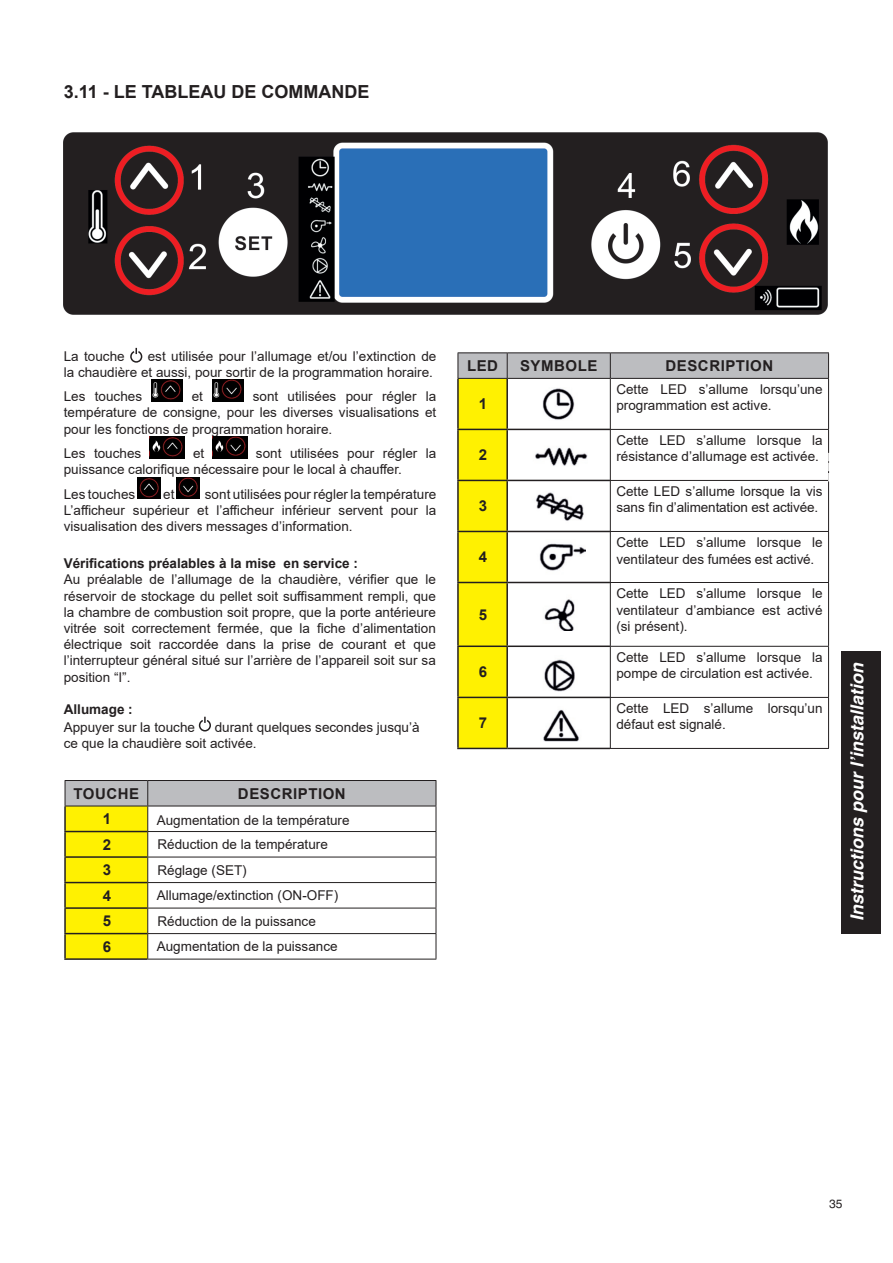
<style>
.page{position:relative;width:893px;height:1263px;background:#fff}
.page>*{position:absolute;margin:0;border:0;box-sizing:border-box;transform-origin:0 0}
.t1{font:italic 700 18px "Helvetica";color:#fff}
.t2{font:700 18px "Arial";color:#231f20}
.t3{font:700 15px "Arial";letter-spacing:.035em;color:#231f20}
.t4{font:13.5px/16.2px "Arial";color:#231f20}
.t5{font:700 13.5px "Arial";color:#231f20}
.t6{font:12px "Helvetica";color:#231f20}
</style>
<div class="page">
<div style="left:841px;top:651px;width:40px;height:282px;background:#231f20"></div>
<svg style="left:130px;top:347px;width:13px;height:16px"></svg>
<img style="left:151px;top:379px;width:31px;height:22px">
<img style="left:212px;top:379px;width:31px;height:22px">
<img style="left:150px;top:436px;width:34px;height:22px">
<img style="left:213px;top:436px;width:34px;height:22px">
<img style="left:138px;top:477px;width:23px;height:22px">
<img style="left:177px;top:477px;width:23px;height:22px">
<svg style="left:198px;top:716px;width:13px;height:16px"></svg>
<img style="left:64px;top:132px;width:764px;height:183px">
<hr style="left:457px;top:379px;width:2px;height:50px;background:#231f20">
<hr style="left:457px;top:429px;width:50px;height:1px;background:#231f20">
<hr style="left:457px;top:430px;width:2px;height:50px;background:#231f20">
<hr style="left:457px;top:480px;width:50px;height:1px;background:#231f20">
<hr style="left:457px;top:481px;width:2px;height:50px;background:#231f20">
<hr style="left:457px;top:531px;width:50px;height:1px;background:#231f20">
<hr style="left:457px;top:532px;width:2px;height:50px;background:#231f20">
<hr style="left:457px;top:582px;width:50px;height:1px;background:#231f20">
<hr style="left:457px;top:583px;width:2px;height:62px;background:#231f20">
<hr style="left:457px;top:645px;width:50px;height:2px;background:#231f20">
<hr style="left:457px;top:647px;width:2px;height:50px;background:#231f20">
<hr style="left:457px;top:697px;width:50px;height:1px;background:#231f20">
<hr style="left:457px;top:698px;width:2px;height:50px;background:#231f20">
<hr style="left:457px;top:748px;width:50px;height:1px;background:#231f20">
<hr style="left:507px;top:748px;width:103px;height:1px;background:#231f20">
<hr style="left:458px;top:352px;width:49px;height:1px;background:#231f20">
<hr style="left:507px;top:352px;width:103px;height:1px;background:#231f20">
<hr style="left:610px;top:352px;width:219px;height:1px;background:#231f20">
<hr style="left:610px;top:748px;width:219px;height:1px;background:#231f20">
<svg style="left:458px;top:353px;width:372px;height:395px"></svg>
<img style="left:540px;top:706px;width:45px;height:36px">
<img style="left:535px;top:539px;width:50px;height:35px">
<img style="left:537px;top:656px;width:51px;height:35px">
<img style="left:532px;top:486px;width:56px;height:42px">
<img style="left:537px;top:387px;width:40px;height:33px">
<img style="left:527px;top:440px;width:61px;height:27px">
<img style="left:537px;top:594px;width:51px;height:36px">
<hr style="left:64px;top:806px;width:2px;height:25px;background:#231f20">
<hr style="left:64px;top:831px;width:83px;height:1px;background:#231f20">
<hr style="left:64px;top:832px;width:2px;height:24px;background:#231f20">
<hr style="left:64px;top:856px;width:83px;height:2px;background:#231f20">
<hr style="left:64px;top:858px;width:2px;height:24px;background:#231f20">
<hr style="left:64px;top:882px;width:83px;height:1px;background:#231f20">
<hr style="left:64px;top:883px;width:2px;height:24px;background:#231f20">
<hr style="left:64px;top:907px;width:83px;height:2px;background:#231f20">
<hr style="left:64px;top:909px;width:2px;height:24px;background:#231f20">
<hr style="left:64px;top:933px;width:83px;height:1px;background:#231f20">
<hr style="left:64px;top:934px;width:2px;height:24px;background:#231f20">
<hr style="left:64px;top:958px;width:83px;height:2px;background:#231f20">
<svg style="left:65px;top:780px;width:372px;height:179px"></svg>
<hr style="left:147px;top:959px;width:289px;height:1px;background:#231f20">
<h1 class="t2" style="left:64px;top:79px;width:307px">3.11 - LE TABLEAU DE COMMANDE</h1>
<p class="t4" style="left:64px;top:348px;width:374px;text-align:right">est utilisée pour l’allumage et/ou l’extinction de<br>la chaudière et aussi, pour sortir de la programmation horaire.</p>
<p class="t4" style="left:64px;top:388px;width:80px">Les touches</p>
<p class="t4" style="left:192px;top:388px;width:13px">et</p>
<p class="t4" style="left:64px;top:348px;width:62px">La touche</p>
<p class="t4" style="left:64px;top:388px;width:374px;text-align:justify;text-indent:189px">sont utilisées pour régler la température de consigne, pour les diverses visualisations et pour les fonctions de programmation horaire.</p>
<p class="t4" style="left:64px;top:445px;width:79px">Les touches</p>
<p class="t4" style="left:193px;top:445px;width:13px">et</p>
<p class="t4" style="left:64px;top:445px;width:374px;text-indent:192px">sont utilisées pour régler la puissance calorifique nécessaire pour le local à chauffer.</p>
<p class="t4" style="left:64px;top:486px;width:73px">Les touches</p>
<p class="t4" style="left:163px;top:486px;width:13px">et</p>
<p class="t4" style="left:64px;top:486px;width:374px;text-align:justify;text-indent:141px">sont utilisées pour régler la température L’afficheur supérieur et l’afficheur inférieur servent pour la visualisation des divers messages d’information.</p>
<p class="t5" style="left:64px;top:554px;width:296px">Vérifications préalables à la mise en service :</p>
<p class="t4" style="left:64px;top:571px;width:374px;text-align:justify">Au préalable de l’allumage de la chaudière, vérifier que le réservoir de stockage du pellet soit suffisamment rempli, que la chambre de combustion soit propre, que la porte antérieure vitrée soit correctement fermée, que la fiche d’alimentation électrique soit raccordée dans la prise de courant et que l’interrupteur général situé sur l’arrière de l’appareil soit sur sa position “I”.</p>
<p class="t5" style="left:64px;top:700px;width:71px">Allumage :</p>
<p class="t4" style="left:64px;top:718px;width:133px">Appuyer sur la touche</p>
<p class="t4" style="left:64px;top:718px;width:357px;text-indent:151px">durant quelques secondes jusqu’à ce que la chaudière soit activée.</p>
<p class="t3" style="left:74px;top:783px;width:67px">TOUCHE</p>
<p class="t3" style="left:238px;top:783px;width:109px">DESCRIPTION</p>
<p class="t3" style="left:103px;top:808px;width:10px">1</p>
<p class="t4" style="left:157px;top:812px;width:194px">Augmentation de la température</p>
<p class="t3" style="left:103px;top:834px;width:10px">2</p>
<p class="t4" style="left:158px;top:836px;width:172px">Réduction de la température</p>
<p class="t3" style="left:103px;top:859px;width:10px">3</p>
<p class="t4" style="left:158px;top:862px;width:91px">Réglage (SET)</p>
<p class="t3" style="left:103px;top:885px;width:10px">4</p>
<p class="t4" style="left:157px;top:887px;width:183px">Allumage/extinction (ON-OFF)</p>
<p class="t3" style="left:103px;top:910px;width:10px">5</p>
<p class="t4" style="left:158px;top:913px;width:160px">Réduction de la puissance</p>
<p class="t3" style="left:103px;top:936px;width:10px">6</p>
<p class="t4" style="left:157px;top:938px;width:182px">Augmentation de la puissance</p>
<p class="t3" style="left:467px;top:355px;width:33px">LED</p>
<p class="t3" style="left:520px;top:355px;width:79px">SYMBOLE</p>
<p class="t3" style="left:666px;top:355px;width:109px">DESCRIPTION</p>
<p class="t3" style="left:479px;top:393px;width:10px">1</p>
<p class="t4" style="left:616px;top:381px;width:208px">Cette LED s’allume lorsqu’une programmation est active.</p>
<p class="t3" style="left:479px;top:444px;width:10px">2</p>
<p class="t3" style="left:479px;top:496px;width:10px">3</p>
<p class="t3" style="left:479px;top:547px;width:10px">4</p>
<p class="t3" style="left:479px;top:604px;width:10px">5</p>
<p class="t3" style="left:479px;top:661px;width:10px">6</p>
<p class="t3" style="left:479px;top:712px;width:10px">7</p>
<p class="t4" style="left:616px;top:432px;width:208px">Cette LED s’allume lorsque la résistance d’allumage est activée.</p>
<p class="t4" style="left:616px;top:483px;width:208px">Cette LED s’allume lorsque la vis sans fin d’alimentation est activée.</p>
<p class="t4" style="left:616px;top:534px;width:208px">Cette LED s’allume lorsque le ventilateur des fumées est activé.</p>
<p class="t4" style="left:616px;top:585px;width:208px;text-align:justify">Cette LED s’allume lorsque le ventilateur d’ambiance est activé (si présent).</p>
<p class="t4" style="left:616px;top:649px;width:208px">Cette LED s’allume lorsque la pompe de circulation est activée.</p>
<p class="t4" style="left:616px;top:700px;width:208px">Cette LED s’allume lorsqu’un défaut est signalé.</p>
<h1 class="t1" style="left:846px;top:921px;width:260px;rotate:-90deg">Instructions pour l’installation</h1>
<p class="t6" style="left:829px;top:1197px;width:15px">35</p>
</div>
